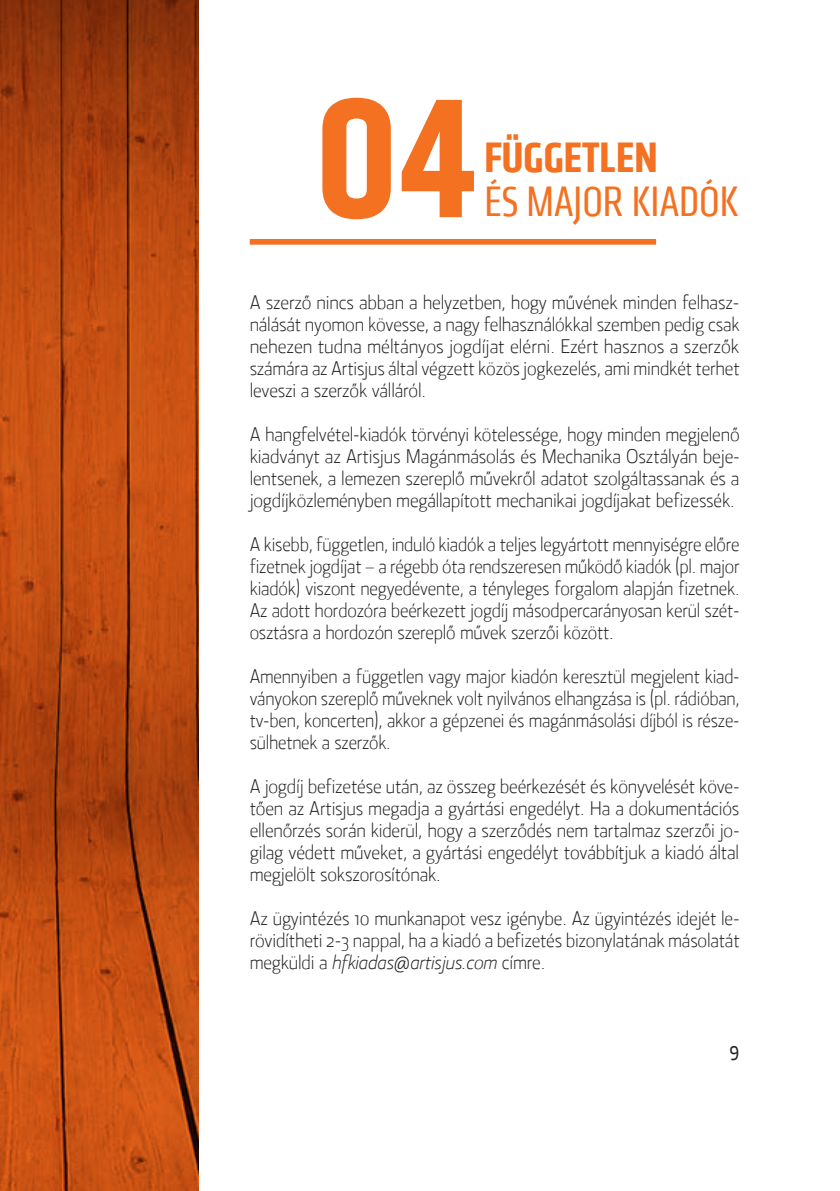
<style>
.page{position:relative;width:840px;height:1191px;background:#fff}
.page>*{position:absolute;margin:0;border:0;box-sizing:border-box;transform-origin:0 0}
.t1{font:700 condensed 176px "Klavika CH";color:#f37121}
.t2{font:condensed 43.8px "Klavika CH";color:#f37121}
.t3{font:700 condensed 43.8px "Klavika CH";color:#f37121}
.t4{font:20px/22px "Section Light HUN";letter-spacing:-.01em;color:#231f20;text-align:justify}
.t5{font:20px "Section Light Italic HUN";letter-spacing:-.01em;color:#231f20}
.t6{font:20px "Section Medium Caps HUN";color:#231f20}
.s1{font-family:"Section Light HUN"}
</style>
<div class="page">
<div style="left:249px;top:239px;width:406px;height:6px;background:#f37121"></div>
<svg style="left:0;top:0;width:198px;height:1191px;background:#b74811"></svg>
<h1 class="t1" style="left:315px;top:45px;width:163px">04</h1>
<h2 class="t3" style="left:484px;top:129px;width:174px">FÜGGETLEN</h2>
<h2 class="t2" style="left:484px;top:176px;width:256px">ÉS MAJOR KIADÓK</h2>
<p class="t4" style="left:249px;top:291px;width:491px">A szerző nincs abban a helyzetben, hogy művének minden felhasz&shy;nálását nyomon kövesse, a nagy felhasználókkal szemben pedig csak nehezen tudna méltányos jogdíjat elérni. Ezért hasznos a szerzők számára az Artisjus által végzett közös jogkezelés, ami mindkét terhet leveszi a szerzők válláról.</p>
<p class="t4" style="left:249px;top:423px;width:491px">A hangfelvétel-kiadók törvényi kötelessége, hogy minden megjelenő kiadványt az Artisjus Magánmásolás és Mechanika Osztályán beje&shy;lentsenek, a lemezen szereplő művekről adatot szolgáltassanak és a jogdíjközleményben megállapított mechanikai jogdíjakat befizessék.</p>
<p class="t4" style="left:249px;top:533px;width:491px">A kisebb, független, induló kiadók a teljes legyártott mennyiségre előre fizetnek jogdíjat – a régebb óta rendszeresen működő kiadók (pl. major kiadók) viszont negyedévente, a tényleges forgalom alapján fizetnek.<br>Az adott hordozóra beérkezett jogdíj másodpercarányosan kerül szét&shy;osztásra a hordozón szereplő művek szerzői között.</p>
<p class="t4" style="left:249px;top:665px;width:491px">Amennyiben a független vagy major kiadón keresztül megjelent kiad&shy;ványokon szereplő műveknek volt nyilvános elhangzása is (pl. rádióban, tv-ben, koncerten), akkor a gépzenei és magánmásolási díjból is része&shy;sülhetnek a szerzők.</p>
<p class="t4" style="left:249px;top:775px;width:491px">A jogdíj befizetése után, az összeg beérkezését és könyvelését köve&shy;tően az Artisjus megadja a gyártási engedélyt. Ha a dokumentációs ellenőrzés során kiderül, hogy a szerződés nem tartalmaz szerzői jo&shy;gilag védett műveket, a gyártási engedélyt továbbítjuk a kiadó által megjelölt sokszorosítónak.</p>
<p class="t4" style="left:249px;top:907px;width:491px">Az ügyintézés 10 munkanapot vesz igénybe. Az ügyintézés idejét le&shy;rövidítheti 2-3 nappal, ha a kiadó a befizetés bizonylatának másolatát</p>
<p class="t5" style="left:249px;top:951px;width:297px"><span class="s1">megküldi a</span> hfkiadas@artisjus.com <span class="s1">címre.</span></p>
<p class="t6" style="left:729px;top:1041px;width:12px">9</p>
</div>
